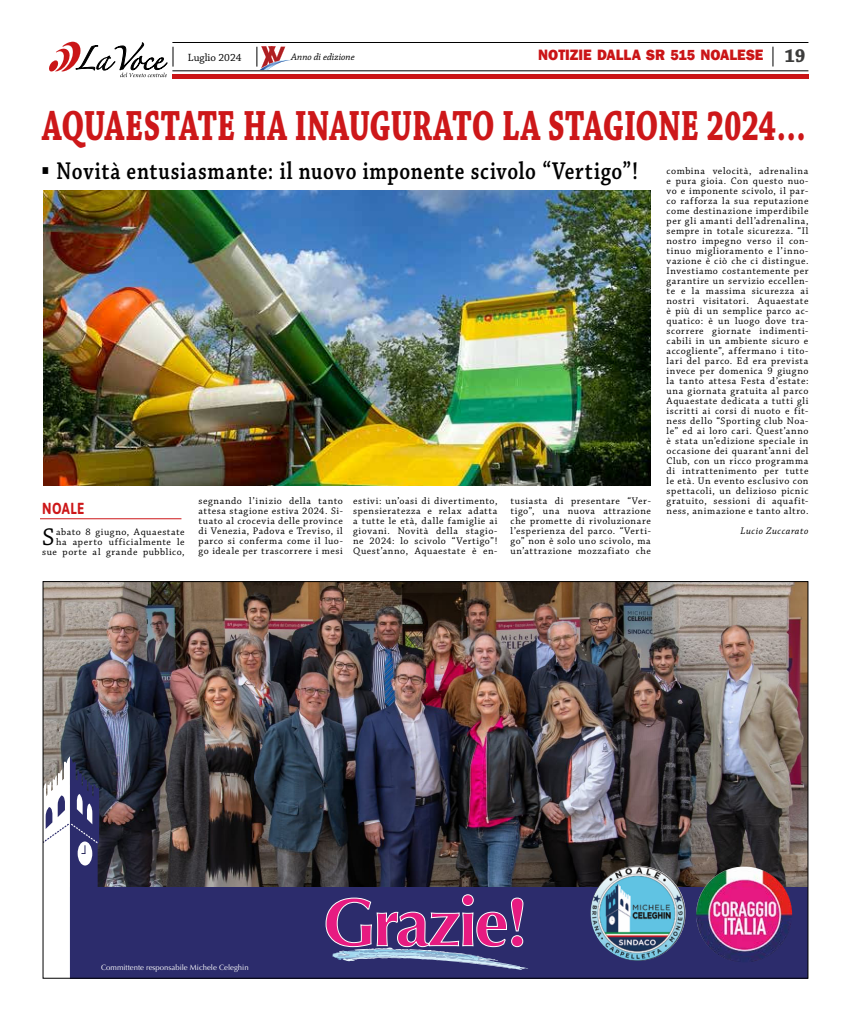
<style>
.page{position:relative;width:851px;height:1021px;background:#fff}
.page>*{position:absolute;margin:0;border:0;box-sizing:border-box;transform-origin:0 0}
.t1{font:700 68px "Optima";letter-spacing:-.04em;color:#e71b81}
.t2{font:700 44.4px "Chaparral Pro";letter-spacing:.005em;color:#cd1719;scale:.7 1}
.t3{font:600 25.6px "Chaparral Pro";letter-spacing:.035em;color:#000;scale:.81 1}
.t4{font:25.4px "Chaparral Pro";color:#000}
.t5{font:700 20px "Chaparral Pro";color:#3c3c3b;scale:.95 1}
.t6{font:700 16px "Asap";letter-spacing:.035em;color:#cd1719;scale:.82 1}
.t7{font:800 15.4px "Franklin Gothic";letter-spacing:-.005em;color:#ca1517;scale:.95 1}
.t8{font:11px "Chaparral Pro";color:#000}
.t9{font:10px/10px "Chaparral Pro";letter-spacing:.055em;color:#000;text-align:justify}
.t10{font:italic 10px "Chaparral Pro";color:#000}
.t11{font:italic 10px "Chaparral Pro";letter-spacing:.035em;color:#000}
.t12{font:7.7px "Optima";color:#fff}
.s1{font-size:15px}
.s2{font-family:"Arial";font-weight:700}
</style>
<div class="page">
<div style="left:172px;top:74px;width:636px;height:5px;background:#ca1517"></div>
<hr style="left:172px;top:42px;width:636px;height:1px;background:#000">
<svg style="left:772px;top:47px;width:1px;height:19px"></svg>
<svg style="left:49px;top:41px;width:125px;height:36px"></svg>
<hr style="left:172px;top:70px;width:636px;height:1px;background:#000">
<svg style="left:256px;top:46px;width:35px;height:24px"></svg>
<hr style="left:40px;top:518px;width:141px;height:1px;background:#cd1719">
<img style="left:45px;top:583px;width:761px;height:304px">
<div style="left:43px;top:887px;width:764px;height:91px;background:#2c2c6c"></div>
<svg style="left:325px;top:894px;width:203px;height:75px"></svg>
<img style="left:696px;top:866px;width:96px;height:96px;border-radius:48px">
<img style="left:590px;top:865px;width:95px;height:95px;border-radius:48px">
<svg style="left:45px;top:756px;width:54px;height:220px"></svg>
<img style="left:44px;top:191px;width:606px;height:295px">
<p class="t8" style="left:188px;top:52px;width:55px">Luglio 2024</p>
<p class="t10" style="left:291px;top:51px;width:65px">Anno di edizione</p>
<h3 class="t5" style="left:784px;top:44px;width:24px">19</h3>
<h3 class="t7" style="left:538px;top:45px;width:211px">NOTIZIE DALLA SR <span class="s1">515</span> NOALESE</h3>
<h2 class="t2" style="left:42px;top:99px;width:1092px">AQUAESTATE HA INAUGURATO LA STAGIONE 2024…</h2>
<h3 class="t3" style="left:42px;top:157px;width:737px"><span class="s2">▪</span> Novità entusiasmante: il nuovo imponente scivolo “Vertigo”!</h3>
<p class="t9" style="left:666px;top:166px;width:143px">combina velocità, adrenalina e pura gioia. Con questo nuo&shy;vo e imponente scivolo, il par&shy;co rafforza la sua reputazione come destinazione imperdibile per gli amanti dell’adrenalina, sempre in totale sicurezza. “Il nostro impegno verso il con&shy;tinuo miglioramento e l’inno&shy;vazione è ciò che ci distingue.<br>Investiamo costantemente per garantire un servizio eccellen&shy;te e la massima sicurezza ai nostri visitatori. Aquaestate è più di un semplice parco ac&shy;quatico: è un luogo dove tra&shy;scorrere giornate indimenti&shy;cabili in un ambiente sicuro e accogliente”, affermano i tito&shy;lari del parco. Ed era prevista invece per domenica 9 giugno la tanto attesa Festa d’estate: una giornata gratuita al parco Aquaestate dedicata a tutti gli iscritti ai corsi di nuoto e fit&shy;ness dello “Sporting club Noa&shy;le” ed ai loro cari. Quest’anno è stata un’edizione speciale in occasione dei quarant’anni del Club, con un ricco programma di intrattenimento per tutte le età. Un evento esclusivo con spettacoli, un delizioso picnic gratuito, sessioni di aquafit&shy;ness, animazione e tanto altro.</p>
<p class="t11" style="left:740px;top:525px;width:70px">Lucio Zuccarato</p>
<p class="t9" style="left:198px;top:496px;width:146px">segnando l’inizio della tanto attesa stagione estiva 2024. Si&shy;tuato al crocevia delle province di Venezia, Padova e Treviso, il parco si conferma come il luo&shy;go ideale per trascorrere i mesi</p>
<p class="t9" style="left:353px;top:496px;width:146px">estivi: un’oasi di divertimento, spensieratezza e relax adatta a tutte le età, dalle famiglie ai giovani. Novità della stagio&shy;ne 2024: lo scivolo “Vertigo”!<br>Quest’anno, Aquaestate è en-</p>
<p class="t9" style="left:510px;top:496px;width:142px">tusiasta di presentare “Ver&shy;tigo”, una nuova attrazione che promette di rivoluzionare l’esperienza del parco. “Verti&shy;go” non è solo uno scivolo, ma un’attrazione mozzafiato che</p>
<h3 class="t6" style="left:42px;top:497px;width:53px">NOALE</h3>
<h3 class="t4" style="left:42px;top:523px;width:14px">S</h3>
<p class="t9" style="left:42px;top:527px;width:144px;text-align:right">abato 8 giugno, Aquaestate<br>ha aperto ufficialmente le sue porte al grande pubblico,</p>
<p class="t12" style="left:101px;top:962px;width:149px">Committente responsabile Michele Celeghin</p>
<h1 class="t1" style="left:323px;top:883px;width:207px">Grazie!</h1>
</div>
